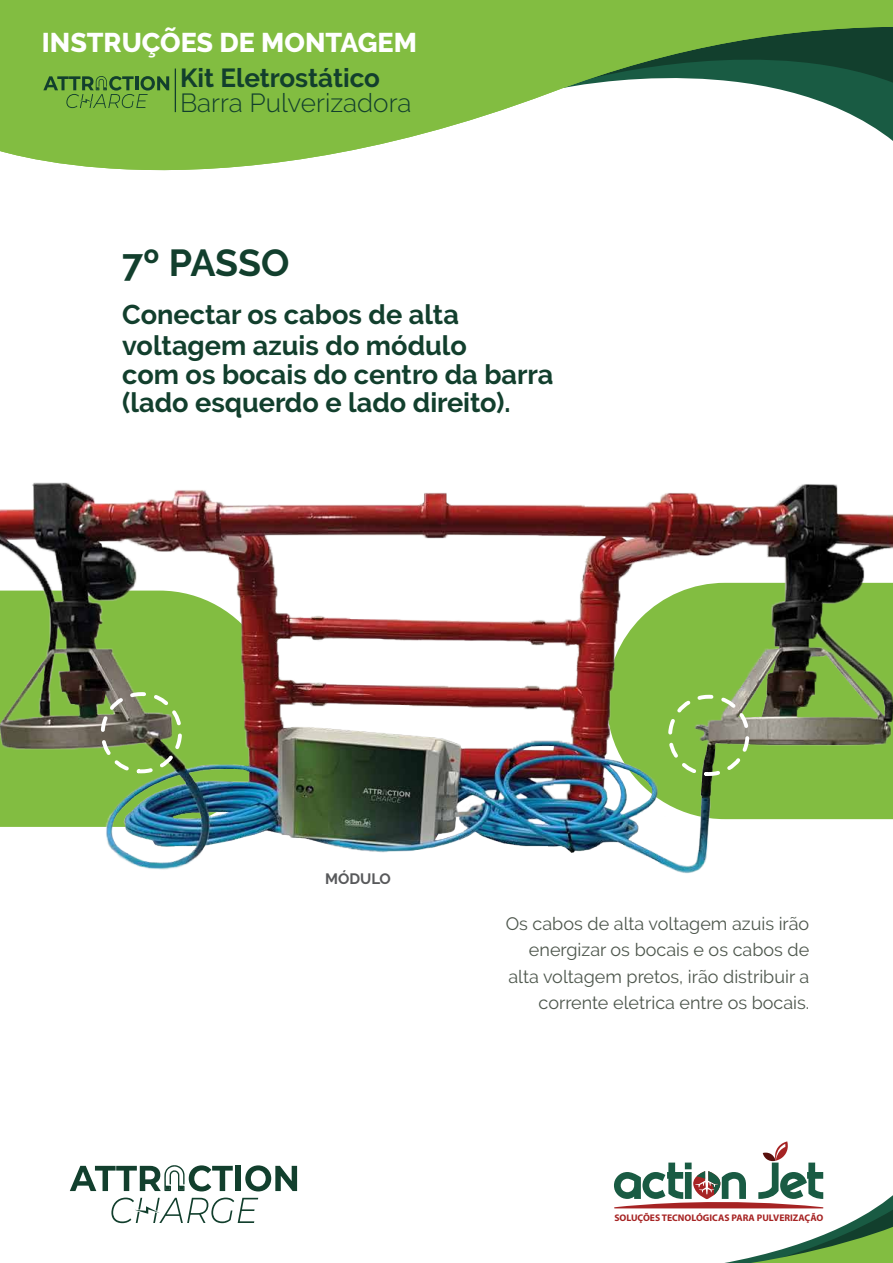
<style>
.page{position:relative;width:893px;height:1263px;background:#fff}
.page>*{position:absolute;margin:0;border:0;box-sizing:border-box;transform-origin:0 0}
.t1{font:700 37.5px "Raleway";color:#123f2d}
.t2{font:700 27.15px/31.5px "Raleway";color:#123f2d}
.t3{font:800 27px "Raleway";color:#fff}
.t4{font:300 26.1px "Raleway";color:#123f2d}
.t5{font:700 26.1px "Raleway";color:#123f2d}
.t6{font:18px/26.2px "Raleway";color:#4e574d;text-align:right}
.t7{font:700 15px "Raleway";color:#58595b}
.t8{font:700 9.6px "Myriad Pro";color:#a62323}
</style>
<div class="page">
<svg style="left:0;top:0;width:893px;height:171px;fill:#82bd41"></svg>
<svg style="left:614px;top:1141px;width:279px;height:122px"></svg>
<img style="left:0;top:482px;width:893px;height:392px">
<hr style="left:175px;top:69px;width:1px;height:43px;background:#123f2d">
<svg style="left:43px;top:76px;width:126px;height:32px;background:#669d3b"></svg>
<img style="left:97px;top:688px;width:89px;height:87px">
<svg style="left:665px;top:691px;width:88px;height:87px;background:#8bb15c"></svg>
<div style="left:236px;top:1166px;width:5px;height:25px;background:#123f2d"></div>
<svg style="left:245px;top:1165px;width:52px;height:26px"></svg>
<svg style="left:70px;top:1165px;width:163px;height:26px"></svg>
<svg style="left:111px;top:1197px;width:147px;height:26px"></svg>
<h3 class="t3" style="left:42px;top:27px;width:377px">INSTRUÇÕES DE MONTAGEM</h3>
<h3 class="t5" style="left:180px;top:63px;width:202px">Kit Eletrostático</h3>
<h3 class="t4" style="left:180px;top:88px;width:233px">Barra Pulverizadora</h3>
<h1 class="t1" style="left:122px;top:242px;width:169px">7º PASSO</h1>
<h2 class="t2" style="left:122px;top:299px;width:346px">Conectar os cabos de alta voltagem azuis do módulo</h2>
<h2 class="t2" style="left:122px;top:360px;width:433px;line-height:28.5px">com os bocais do centro da barra (lado esquerdo e lado direito).</h2>
<p class="t7" style="left:325px;top:870px;width:67px">MÓDULO</p>
<p class="t6" style="left:506px;top:911px;width:305px">Os cabos de alta voltagem azuis irão energizar os bocais e os cabos de alta voltagem pretos, irão distribuir a corrente eletrica entre os bocais.</p>
<p class="t8" style="left:614px;top:1211px;width:211px">SOLUÇÕES TECNOLÓGICAS PARA PULVERIZAÇÃO</p>
</div>
